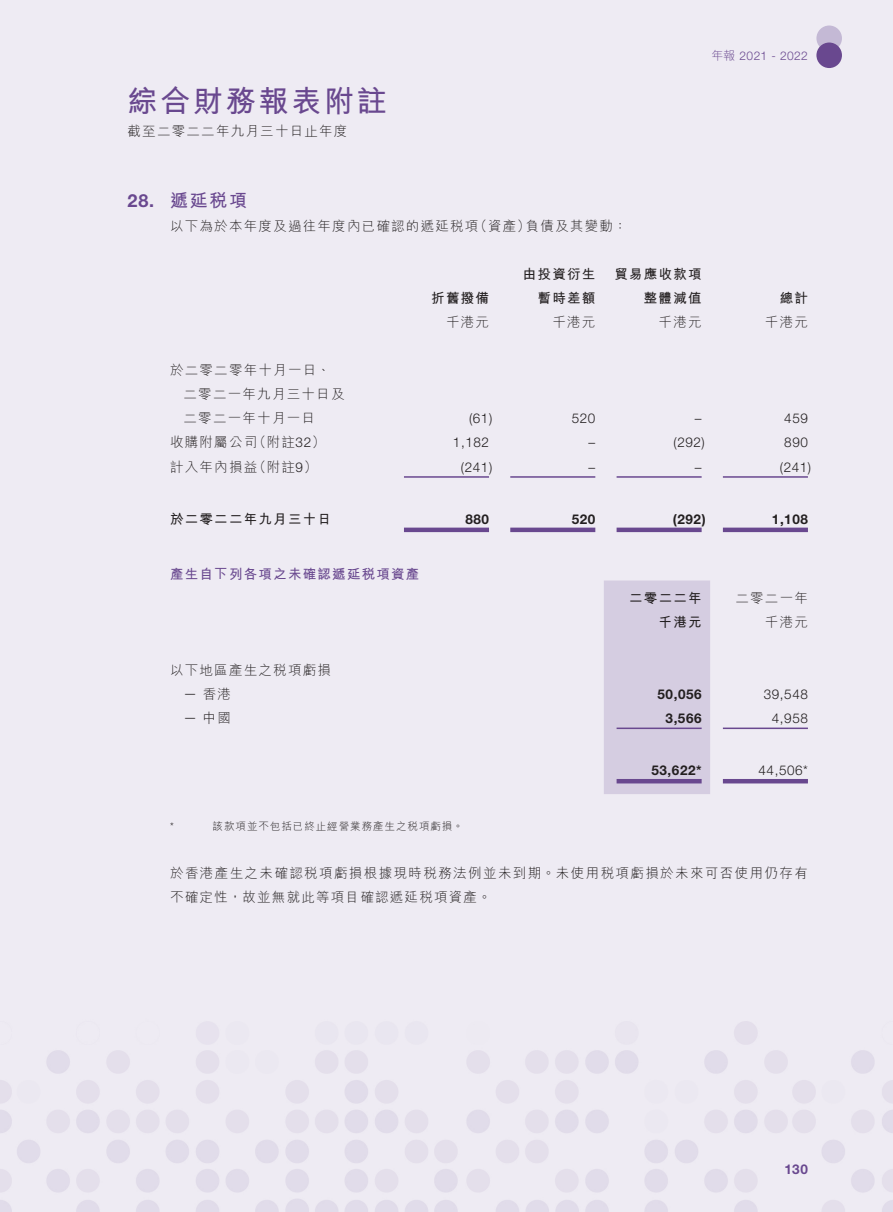
<style>
.page{position:relative;width:893px;height:1212px;background:#fff}
.page>*{position:absolute;margin:0;border:0;box-sizing:border-box;transform-origin:0 0}
.t1{font:700 30px "M Hei HK";letter-spacing:.09em;color:#69488f}
.t2{font:700 18px "M Hei HK";color:#69488f}
.t3{font:300 13.5px/24px "M Hei HK";letter-spacing:.09em;color:#231f20}
.t4{font:300 13.5px "Helvetica Neue LT Std";letter-spacing:.04em;color:#231f20}
.t5{font:700 13.5px/24px "M Hei HK";letter-spacing:.09em;color:#231f20;text-align:right}
.t6{font:700 13.5px "Helvetica Neue LT Std";letter-spacing:.04em;color:#231f20}
.t7{font:700 13.5px "M Hei HK";letter-spacing:.09em;color:#69488f}
.t8{font:700 13.5px "Helvetica Neue LT Std";color:#69488f}
.t9{font:300 12px "Helvetica Neue LT Std";letter-spacing:.03em;color:#69488f}
.t10{font:300 10.5px "M Hei HK";letter-spacing:.09em;color:#231f20}
.t11{font:300 10.5px "Helvetica Neue LT Std";color:#231f20}
.s1{font-family:"M Hei HK"}
.s2{font-family:"Helvetica Neue LT Std"}
</style>
<div class="page">
<div style="left:816px;top:26px;width:26px;height:25px;background:#c4b9d5;border-radius:50%"></div>
<div style="left:816px;top:43px;width:26px;height:25px;background:#69488f;border-radius:50%"></div>
<hr style="left:404px;top:476px;width:85px;height:2px;background:#69488f">
<hr style="left:510px;top:476px;width:85px;height:2px;background:#69488f">
<hr style="left:617px;top:476px;width:85px;height:2px;background:#69488f">
<hr style="left:723px;top:476px;width:85px;height:2px;background:#69488f">
<hr style="left:404px;top:528px;width:85px;height:4px;background:#69488f">
<hr style="left:510px;top:528px;width:85px;height:4px;background:#69488f">
<hr style="left:617px;top:528px;width:85px;height:4px;background:#69488f">
<hr style="left:723px;top:528px;width:85px;height:4px;background:#69488f">
<div style="left:604px;top:580px;width:106px;height:214px;background:#d5cde1"></div>
<hr style="left:617px;top:727px;width:85px;height:2px;background:#69488f">
<hr style="left:723px;top:727px;width:85px;height:2px;background:#69488f">
<hr style="left:617px;top:779px;width:85px;height:4px;background:#69488f">
<hr style="left:723px;top:779px;width:85px;height:4px;background:#69488f">
<h1 class="t1" style="left:128px;top:79px;width:261px">綜合財務報表附註</h1>
<p class="t3" style="left:128px;top:119px;width:221px">截至二零二二年九月三十日止年度</p>
<p class="t9" style="left:711px;top:48px;width:98px"><span class="s1">年報</span> 2021 - 2022</p>
<h2 class="t2" style="left:128px;top:188px;width:121px"><span class="s2">28.</span> 遞延稅項</h2>
<p class="t3" style="left:170px;top:214px;width:458px">以下為於本年度及過往年度內已確認的遞延稅項（資產）負債及其變動：</p>
<p class="t5" style="left:431px;top:285px;width:59px">折舊撥備</p>
<p class="t5" style="left:523px;top:261px;width:74px">由投資衍生暫時差額</p>
<p class="t5" style="left:614px;top:261px;width:89px">貿易應收款項整體減值</p>
<p class="t5" style="left:780px;top:285px;width:30px">總計</p>
<p class="t3" style="left:184px;top:358px;width:162px;text-indent:-14px">於二零二零年十月一日、二零二一年九月三十日及二零二一年十月一日</p>
<p class="t3" style="left:446px;top:310px;width:44px">千港元</p>
<p class="t3" style="left:552px;top:310px;width:44px">千港元</p>
<p class="t3" style="left:659px;top:310px;width:44px">千港元</p>
<p class="t3" style="left:765px;top:310px;width:44px">千港元</p>
<p class="t4" style="left:469px;top:410px;width:25px">(61)</p>
<p class="t4" style="left:572px;top:410px;width:25px">520</p>
<p class="t4" style="left:695px;top:410px;width:8px">–</p>
<p class="t4" style="left:784px;top:410px;width:25px">459</p>
<p class="t3" style="left:170px;top:430px;width:157px">收購附屬公司（附註<span class="s2">32</span>）</p>
<p class="t4" style="left:453px;top:434px;width:38px">1,182</p>
<p class="t4" style="left:589px;top:434px;width:8px">–</p>
<p class="t4" style="left:674px;top:434px;width:33px">(292)</p>
<p class="t4" style="left:784px;top:434px;width:25px">890</p>
<p class="t3" style="left:170px;top:454px;width:149px">計入年內損益（附註<span class="s2">9</span>）</p>
<p class="t4" style="left:461px;top:458px;width:33px">(241)</p>
<p class="t4" style="left:588px;top:458px;width:8px">–</p>
<p class="t4" style="left:695px;top:458px;width:8px">–</p>
<p class="t4" style="left:780px;top:458px;width:33px">(241)</p>
<p class="t5" style="left:170px;top:506px;width:162px">於二零二二年九月三十日</p>
<p class="t6" style="left:465px;top:511px;width:25px">880</p>
<p class="t6" style="left:572px;top:511px;width:25px">520</p>
<p class="t6" style="left:673px;top:511px;width:34px">(292)</p>
<p class="t6" style="left:772px;top:511px;width:38px">1,108</p>
<p class="t7" style="left:170px;top:564px;width:251px">產生自下列各項之未確認遞延稅項資產</p>
<p class="t5" style="left:629px;top:585px;width:74px">二零二二年</p>
<p class="t3" style="left:735px;top:586px;width:74px">二零二一年</p>
<p class="t5" style="left:659px;top:609px;width:44px">千港元</p>
<p class="t3" style="left:765px;top:610px;width:44px">千港元</p>
<p class="t3" style="left:170px;top:658px;width:162px">以下地區產生之稅項虧損</p>
<p class="t3" style="left:184px;top:682px;width:49px"><span class="s2">—</span> 香港</p>
<p class="t6" style="left:657px;top:686px;width:46px">50,056</p>
<p class="t4" style="left:764px;top:686px;width:46px">39,548</p>
<p class="t3" style="left:184px;top:706px;width:49px"><span class="s2">—</span> 中國</p>
<p class="t6" style="left:666px;top:710px;width:38px">3,566</p>
<p class="t4" style="left:772px;top:710px;width:38px">4,958</p>
<p class="t6" style="left:651px;top:762px;width:52px">53,622*</p>
<p class="t4" style="left:758px;top:762px;width:51px">44,506*</p>
<p class="t11" style="left:170px;top:819px;width:5px">*</p>
<p class="t10" style="left:213px;top:820px;width:252px">該款項並不包括已終止經營業務產生之稅項虧損。</p>
<p class="t3" style="left:170px;top:860px;width:639px">於香港產生之未確認稅項虧損根據現時稅務法例並未到期。未使用稅項虧損於未來可否使用仍存有不確定性，故並無就此等項目確認遞延稅項資產。</p>
<p class="t8" style="left:784px;top:1161px;width:25px">130</p>
</div>
